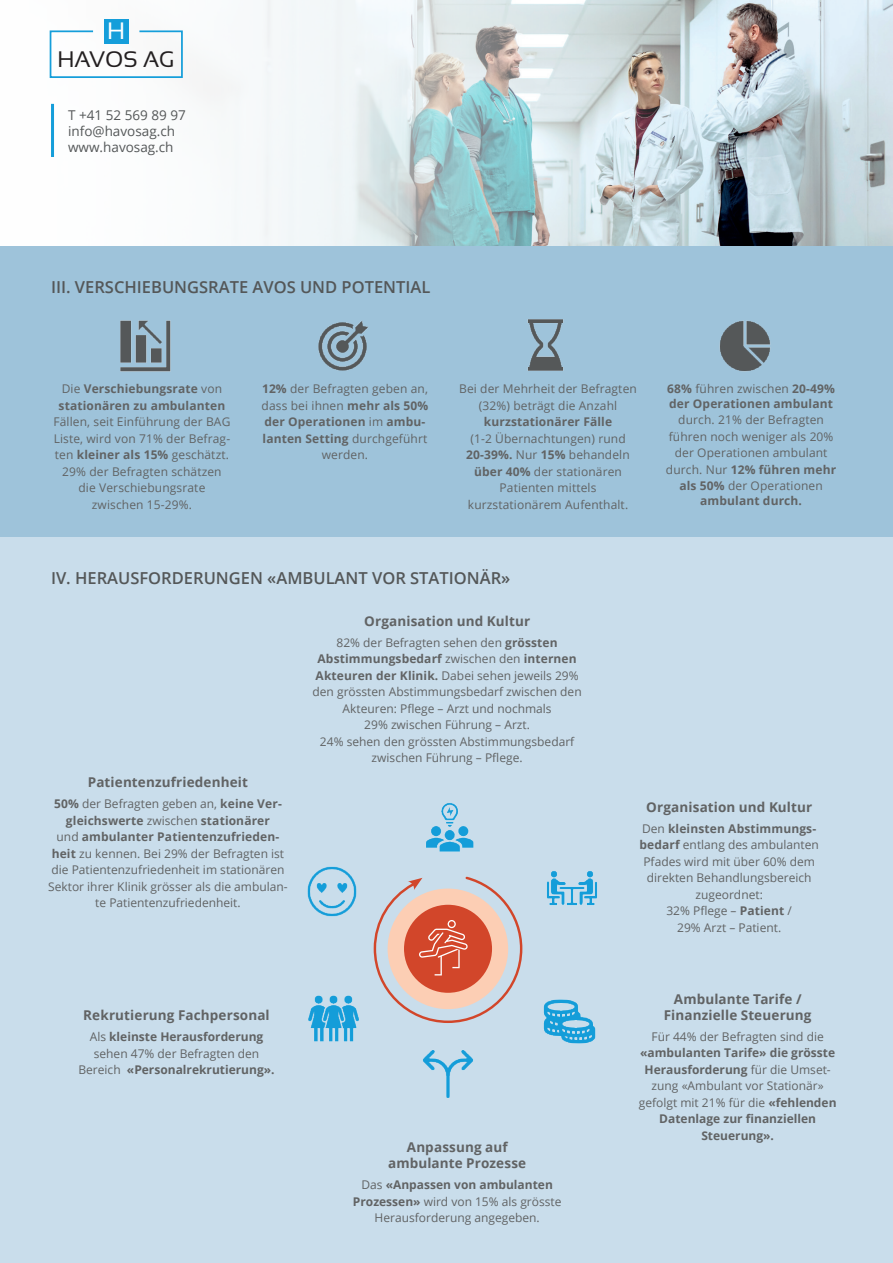
<style>
.page{position:relative;width:893px;height:1263px;background:#fff}
.page>*{position:absolute;margin:0;border:0;box-sizing:border-box;transform-origin:0 0}
.t1{font:23.7px "Sansation";color:#fff}
.t2{font:22.5px "Sansation";color:#231f20}
.t3{font:600 16.5px "Open Sans";color:#545758}
.t4{font:700 13.5px/16.2px "Open Sans";letter-spacing:.01em;color:#616364;text-align:center}
.t5{font:13.5px/16.2px "Open Sans";color:#545758}
.t6{font:12px/16.5px "Open Sans";color:#616364;text-align:center}
.t7{font:700 12px/16.5px "Open Sans";color:#616364}
.s1{font-weight:400}
.s2{font-weight:700}
</style>
<div class="page">
<div style="left:0;top:532px;width:893px;height:731px;background:#c9ddeb"></div>
<img style="left:0;top:0;width:893px;height:247px">
<div style="left:104px;top:19px;width:25px;height:25px;background:#159eda"></div>
<svg style="left:49px;top:30px;width:134px;height:48px"></svg>
<hr style="left:51px;top:104px;width:3px;height:53px;background:#159eda">
<div style="left:0;top:247px;width:893px;height:290px;background:#9ec3da"></div>
<img style="left:120px;top:320px;width:51px;height:52px">
<img style="left:318px;top:321px;width:50px;height:50px">
<img style="left:527px;top:319px;width:37px;height:52px">
<img style="left:719px;top:320px;width:51px;height:52px">
<img style="left:307px;top:866px;width:50px;height:51px">
<img style="left:426px;top:803px;width:48px;height:49px">
<img style="left:547px;top:871px;width:50px;height:34px">
<img style="left:543px;top:999px;width:53px;height:45px">
<img style="left:422px;top:1050px;width:52px;height:48px">
<img style="left:308px;top:995px;width:51px;height:47px">
<svg style="left:373px;top:876px;width:150px;height:147px"></svg>
<h1 class="t1" style="left:107px;top:18px;width:20px">H</h1>
<h2 class="t2" style="left:57px;top:46px;width:118px">HAVOS AG</h2>
<p class="t5" style="left:68px;top:106px;width:119px">T +41 52 569 89 97 info@havosag.ch www.havosag.ch</p>
<h3 class="t3" style="left:51px;top:275px;width:381px">III. VERSCHIEBUNGSRATE AVOS UND POTENTIAL</h3>
<p class="t7" style="left:59px;top:380px;width:168px"><span class="s1">Die</span> Verschiebungsrate <span class="s1">von </span>stationären zu ambulanten</p>
<p class="t6" style="left:53px;top:413px;width:178px">Fällen, seit Einführung der BAG<br>Liste, wird von 71% der Befrag&shy;ten <span class="s2">kleiner als 15%</span> geschätzt.<br>29% der Befragten schätzen die Verschiebungsrate zwischen 15-29%.</p>
<p class="t6" style="left:262px;top:380px;width:168px"><span class="s2">12%</span> der Befragten geben an, dass bei ihnen <span class="s2">mehr als 50% der Operationen</span> im <span class="s2">ambu&shy;lanten Setting</span> durchgeführt werden.</p>
<p class="t6" style="left:459px;top:380px;width:179px">Bei der Mehrheit der Befragten (32%) beträgt die Anzahl</p>
<p class="t7" style="left:484px;top:413px;width:130px">kurzstationärer Fälle</p>
<p class="t6" style="left:466px;top:430px;width:165px">(1-2 Übernachtungen) rund<br><span class="s2">20-39%.</span> Nur <span class="s2">15%</span> behandeln <span class="s2">über 40%</span> der stationären<br>Patienten mittels kurzstationärem Aufenthalt.</p>
<h3 class="t3" style="left:51px;top:566px;width:461px">IV. HERAUSFORDERUNGEN «AMBULANT VOR STATIONÄR»</h3>
<p class="t4" style="left:364px;top:612px;width:167px">Organisation und Kultur</p>
<p class="t6" style="left:313px;top:634px;width:271px">82% der Befragten sehen den <span class="s2">grössten Abstimmungsbedarf</span> zwischen den <span class="s2">internen Akteuren der Klinik.</span> Dabei sehen jeweils 29% den grössten Abstimmungsbedarf zwischen den Akteuren: Pflege – Arzt und nochmals<br>29% zwischen Führung – Arzt.<br>24% sehen den grössten Abstimmungsbedarf zwischen Führung – Pflege.</p>
<p class="t7" style="left:667px;top:381px;width:169px;line-height:14.4px">68% <span class="s1">führen zwischen</span> 20-49% der Operationen ambulant</p>
<p class="t6" style="left:666px;top:411px;width:172px">durch. 21% der Befragten führen noch weniger als 20% der Operationen ambulant durch. Nur <span class="s2">12% führen mehr als 50%</span> der Operationen</p>
<p class="t7" style="left:700px;top:492px;width:103px">ambulant durch.</p>
<p class="t4" style="left:88px;top:774px;width:162px">Patientenzufriedenheit</p>
<p class="t6" style="left:48px;top:795px;width:241px"><span class="s2">50%</span> der Befragten geben an, <span class="s2">keine Ver&shy;gleichswerte</span> zwischen <span class="s2">stationärer<br></span>und <span class="s2">ambulanter Patientenzufrieden&shy;heit</span> zu kennen. Bei 29% der Befragten ist die Patientenzufriedenheit im stationären Sektor ihrer Klinik grösser als die ambulan&shy;te Patientenzufriedenheit.</p>
<p class="t4" style="left:83px;top:1007px;width:188px">Rekrutierung Fachpersonal</p>
<p class="t7" style="left:78px;top:1028px;width:198px;text-align:center"><span class="s1">Als</span> kleinste Herausforderung <span class="s1">sehen 47% der Befragten den<br>Bereich</span> «Personalrekrutierung».</p>
<p class="t4" style="left:388px;top:1139px;width:140px">Anpassung auf ambulante Prozesse</p>
<p class="t6" style="left:353px;top:1176px;width:210px">Das <span class="s2">«Anpassen von ambulanten<br>Prozessen»</span> wird von 15% als grösste<br>Herausforderung angegeben.</p>
<p class="t4" style="left:646px;top:798px;width:167px">Organisation und Kultur</p>
<p class="t6" style="left:639px;top:820px;width:181px">Den <span class="s2">kleinsten Abstimmungs&shy;bedarf</span> entlang des ambulanten<br>Pfades wird mit über 60% dem direkten Behandlungsbereich zugeordnet:<br>32% Pflege – <span class="s2">Patient</span> /<br>29% Arzt – Patient.</p>
<p class="t4" style="left:664px;top:990px;width:149px">Ambulante Tarife /<br>Finanzielle Steuerung</p>
<p class="t6" style="left:651px;top:1028px;width:174px">Für 44% der Befragten sind die</p>
<p class="t7" style="left:639px;top:1044px;width:199px;text-align:center">«ambulanten Tarife» die grösste<br>Herausforderung <span class="s1">für die Umset&shy;zung «Ambulant vor Stationär» gefolgt mit 21% für die</span> «fehlenden<br>Datenlage zur finanziellen<br>Steuerung».</p>
</div>
